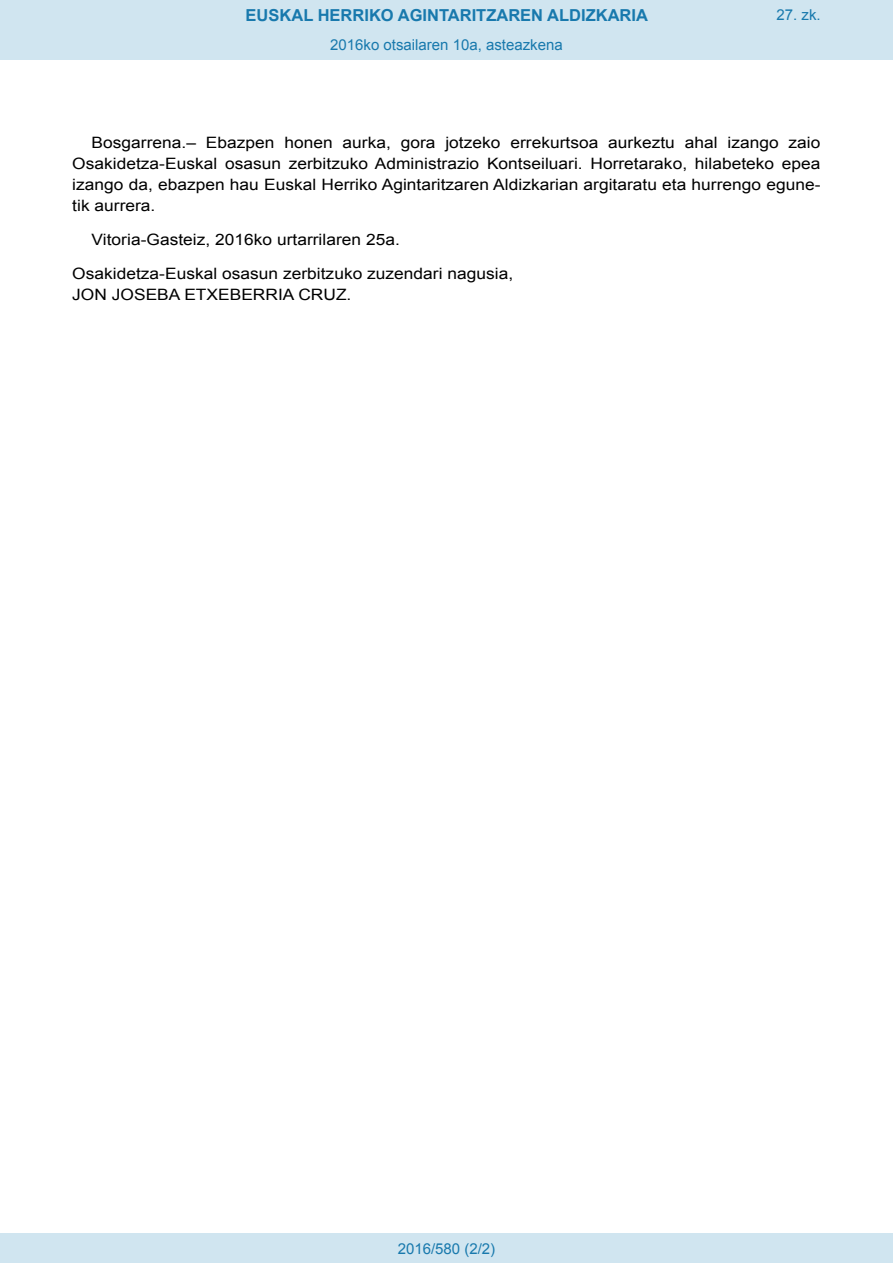
<style>
.page{position:relative;width:893px;height:1263px;background:#fff}
.page>*{position:absolute;margin:0;border:0;box-sizing:border-box;transform-origin:0 0}
.t1{font:700 16.5px "Arial";color:#1879ad}
.BOPVDetalle{font:15.6px/21px "Arial";color:#000;text-align:justify;scale:1.11 1}
.BOPVFirmaPuesto{font:15.6px "Arial";color:#000;scale:1.11 1}
.BOPVFirmaLugFec{font:15.6px "Arial";color:#000;scale:1.11 1}
.BOPVFirmaNombre{font:15.6px "Arial";color:#000;scale:1.11 1}
.Paginacion_Centro{font:15px "Arial";color:#1879ad}
</style>
<div class="page">
<div style="left:0;top:0;width:893px;height:60px;background:#d0e5f0"></div>
<div style="left:0;top:1233px;width:893px;height:30px;background:#d0e5f0"></div>
<p class="t1" style="left:246px;top:4px;width:404px">EUSKAL HERRIKO AGINTARITZAREN ALDIZKARIA</p>
<p class="Paginacion_Centro" style="left:330px;top:35px;width:234px">2016ko otsailaren 10a, asteazkena</p>
<p class="Paginacion_Centro" style="left:776px;top:5px;width:46px">27. zk.</p>
<p class="BOPVDetalle" style="left:72px;top:132px;width:676px;text-indent:19px">Bosgarrena.– Ebazpen honen aurka, gora jotzeko errekurtsoa aurkeztu ahal izango zaio Osakidetza-Euskal osasun zerbitzuko Administrazio Kontseiluari. Horretarako, hilabeteko epea izango da, ebazpen hau Euskal Herriko Agintaritzaren Aldizkarian argitaratu eta hurrengo egune&shy;tik aurrera.</p>
<p class="BOPVFirmaLugFec" style="left:92px;top:229px;width:279px">Vitoria-Gasteiz, 2016ko urtarrilaren 25a.</p>
<p class="BOPVFirmaPuesto" style="left:72px;top:263px;width:399px">Osakidetza-Euskal osasun zerbitzuko zuzendari nagusia,</p>
<p class="BOPVFirmaNombre" style="left:72px;top:284px;width:253px">JON JOSEBA ETXEBERRIA CRUZ.</p>
<p class="Paginacion_Centro" style="left:398px;top:1238px;width:99px">2016/580 (2/2)</p>
</div>
